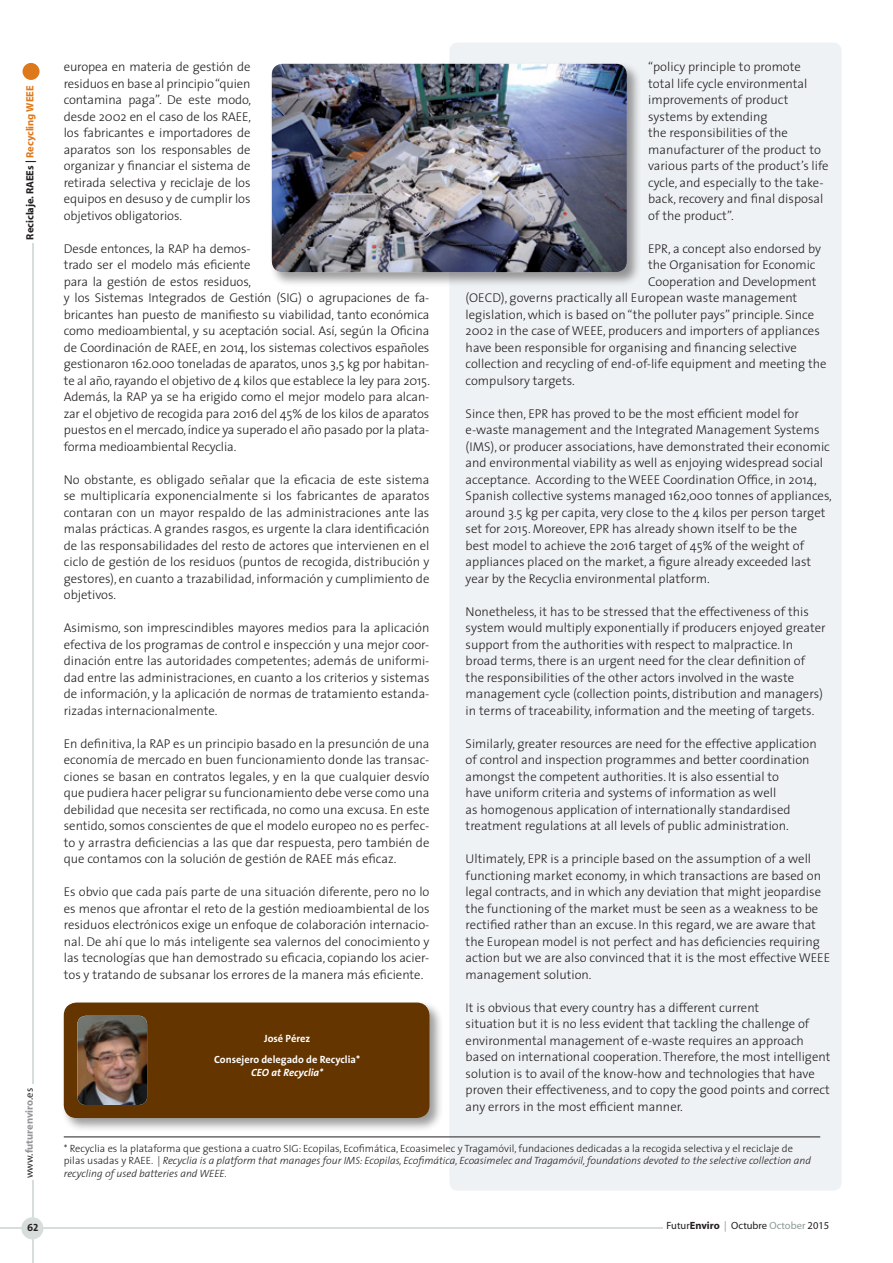
<style>
.page{position:relative;width:893px;height:1263px;background:#fff}
.page>*{position:absolute;margin:0;border:0;box-sizing:border-box;transform-origin:0 0}
.Texto_ingles{font:300 12.75px/16.5px "The Sans";color:#231f20}
.Texto{font:300 12.75px/16.5px "The Sans";letter-spacing:-.01em;color:#231f20;text-align:justify}
.t1{font:300 10.5px/12.6px "The Sans";color:#231f20}
.t2{font:700 10.5px/12.6px "The Sans";color:#fff;text-align:center}
.t3{font:10.5px "Myriad";color:#231f20}
.t4{font:700 10.5px "Myriad";color:#231f20}
.t5{font:700 10.5px "Myriad";color:#939598}
.t6{font:10.5px "The Sans Bold Caps";color:#231f20}
.s1{color:#de791b}
.s2{font-weight:400;color:#231f20}
.s3{font-style:italic}
.s4{font-weight:700}
.s5{color:#8b9b92}
</style>
<div class="page">
<div style="left:23px;top:63px;width:17px;height:17px;background:#de791b;border-radius:50%"></div>
<hr style="left:32px;top:243px;width:1px;height:841px;background:#d7ddda">
<hr style="left:0;top:1228px;width:663px;height:1px;background:#d7ddda">
<hr style="left:32px;top:1180px;width:1px;height:83px;background:#d7ddda">
<div style="left:21px;top:1217px;width:22px;height:22px;background:#d7ddda;border-radius:50%"></div>
<div style="left:449px;top:43px;width:393px;height:1148px;background:#eff2f4;border-radius:9px"></div>
<div style="left:61px;top:1000px;width:383px;height:132px;background:#231f20;opacity:.45"></div>
<div style="left:64px;top:1002px;width:365px;height:116px;background:#653500;border-radius:13px"></div>
<img style="left:77px;top:1016px;width:70px;height:89px">
<hr style="left:64px;top:1136px;width:756px;height:1px;background:#231f20">
<div style="left:269px;top:61px;width:372px;height:226px;background:#231f20;opacity:.45"></div>
<img style="left:272px;top:64px;width:355px;height:208px">
<p class="t4" style="left:24px;top:240px;width:156px;rotate:-90deg">Reciclaje. RAEEs | <span class="s1">Recycling WEEE</span></p>
<p class="t5" style="left:24px;top:1178px;width:92px;rotate:-90deg"><span class="s2">www.</span>futurenviro<span class="s2">.es</span></p>
<p class="t6" style="left:27px;top:1219px;width:13px">62</p>
<p class="Texto" style="left:64px;top:58px;width:189px">europea en materia de gestión de residuos en base al principio “quien contamina paga”. De este modo, desde 2002 en el caso de los RAEE, los fabricantes e importadores de aparatos son los responsables de organizar y financiar el sistema de retirada selectiva y reciclaje de los equipos en desuso y de cumplir los objetivos obligatorios.</p>
<p class="Texto" style="left:64px;top:240px;width:368px;text-align:left">Desde entonces, la RAP ha demos-<br>trado ser el modelo más eficiente<br>para la gestión de estos residuos,<br>y los Sistemas Integrados de Gestión (SIG) o agrupaciones de fa&shy;bricantes han puesto de manifiesto su viabilidad, tanto económica como medioambiental, y su aceptación social. Así, según la Oficina de Coordinación de RAEE, en 2014, los sistemas colectivos españoles gestionaron 162.000 toneladas de aparatos, unos 3,5 kg por habitan&shy;te al año, rayando el objetivo de 4 kilos que establece la ley para 2015.<br>Además, la RAP ya se ha erigido como el mejor modelo para alcan&shy;zar el objetivo de recogida para 2016 del 45% de los kilos de aparatos puestos en el mercado, índice ya superado el año pasado por la plata&shy;forma medioambiental Recyclia.</p>
<p class="Texto" style="left:64px;top:471px;width:367px">No obstante, es obligado señalar que la eficacia de este sistema se multiplicaría exponencialmente si los fabricantes de aparatos contaran con un mayor respaldo de las administraciones ante las malas prácticas. A grandes rasgos, es urgente la clara identificación de las responsabilidades del resto de actores que intervienen en el ciclo de gestión de los residuos (puntos de recogida, distribución y gestores), en cuanto a trazabilidad, información y cumplimiento de objetivos.</p>
<p class="Texto" style="left:64px;top:619px;width:367px">Asimismo, son imprescindibles mayores medios para la aplicación efectiva de los programas de control e inspección y una mejor coor&shy;dinación entre las autoridades competentes; además de uniformi&shy;dad entre las administraciones, en cuanto a los criterios y sistemas de información, y la aplicación de normas de tratamiento estanda&shy;rizadas internacionalmente.</p>
<p class="Texto" style="left:64px;top:735px;width:367px">En definitiva, la RAP es un principio basado en la presunción de una economía de mercado en buen funcionamiento donde las transac&shy;ciones se basan en contratos legales, y en la que cualquier desvío que pudiera hacer peligrar su funcionamiento debe verse como una debilidad que necesita ser rectificada, no como una excusa. En este sentido, somos conscientes de que el modelo europeo no es perfec&shy;to y arrastra deficiencias a las que dar respuesta, pero también de que contamos con la solución de gestión de RAEE más eficaz.</p>
<p class="Texto" style="left:64px;top:883px;width:367px">Es obvio que cada país parte de una situación diferente, pero no lo es menos que afrontar el reto de la gestión medioambiental de los residuos electrónicos exige un enfoque de colaboración internacio&shy;nal. De ahí que lo más inteligente sea valernos del conocimiento y las tecnologías que han demostrado su eficacia, copiando los acier&shy;tos y tratando de subsanar los errores de la manera más eficiente.</p>
<p class="t2" style="left:264px;top:1032px;width:47px">José Pérez</p>
<p class="t2" style="left:214px;top:1053px;width:147px">Consejero delegado de Recyclia*<br><span class="s3">CEO at Recyclia*</span></p>
<p class="Texto_ingles" style="left:648px;top:58px;width:182px">“policy principle to promote total life cycle environmental improvements of product systems by extending<br>the responsibilities of the manufacturer of the product to various parts of the product’s life cycle, and especially to the take&shy;back, recovery and final disposal of the product”.</p>
<p class="Texto_ingles" style="left:648px;top:240px;width:174px">EPR, a concept also endorsed by</p>
<p class="Texto_ingles" style="left:648px;top:256px;width:169px">the Organisation for Economic</p>
<p class="Texto_ingles" style="left:648px;top:273px;width:170px">Cooperation and Development</p>
<p class="Texto_ingles" style="left:466px;top:289px;width:333px">(OECD), governs practically all European waste management</p>
<p class="Texto_ingles" style="left:466px;top:306px;width:350px">legislation, which is based on “the polluter pays” principle. Since</p>
<p class="Texto_ingles" style="left:466px;top:322px;width:356px">2002 in the case of WEEE, producers and importers of appliances</p>
<p class="Texto_ingles" style="left:466px;top:339px;width:333px">have been responsible for organising and financing selective</p>
<p class="Texto_ingles" style="left:466px;top:355px;width:363px">collection and recycling of end-of-life equipment and meeting the</p>
<p class="Texto_ingles" style="left:466px;top:372px;width:111px">compulsory targets.</p>
<p class="Texto_ingles" style="left:466px;top:405px;width:368px">Since then, EPR has proved to be the most efficient model for e-waste management and the Integrated Management Systems (IMS), or producer associations, have demonstrated their economic and environmental viability as well as enjoying widespread social acceptance. According to the WEEE Coordination Office, in 2014, Spanish collective systems managed 162,000 tonnes of appliances, around 3.5 kg per capita, very close to the 4 kilos per person target set for 2015. Moreover, EPR has already shown itself to be the<br>best model to achieve the 2016 target of 45% of the weight of appliances placed on the market, a figure already exceeded last year by the Recyclia environmental platform.</p>
<p class="Texto_ingles" style="left:466px;top:603px;width:362px">Nonetheless, it has to be stressed that the effectiveness of this system would multiply exponentially if producers enjoyed greater support from the authorities with respect to malpractice. In broad terms, there is an urgent need for the clear definition of the responsibilities of the other actors involved in the waste management cycle (collection points, distribution and managers) in terms of traceability, information and the meeting of targets.</p>
<p class="Texto_ingles" style="left:466px;top:735px;width:353px">Similarly, greater resources are need for the effective application of control and inspection programmes and better coordination amongst the competent authorities. It is also essential to<br>have uniform criteria and systems of information as well<br>as homogenous application of internationally standardised treatment regulations at all levels of public administration.</p>
<p class="Texto_ingles" style="left:466px;top:850px;width:366px">Ultimately, EPR is a principle based on the assumption of a well functioning market economy, in which transactions are based on legal contracts, and in which any deviation that might jeopardise the functioning of the market must be seen as a weakness to be rectified rather than an excuse. In this regard, we are aware that the European model is not perfect and has deficiencies requiring action but we are also convinced that it is the most effective WEEE management solution.</p>
<p class="Texto_ingles" style="left:466px;top:999px;width:366px">It is obvious that every country has a different current<br>situation but it is no less evident that tackling the challenge of environmental management of e-waste requires an approach based on international cooperation. Therefore, the most intelligent solution is to avail of the know-how and technologies that have proven their effectiveness, and to copy the good points and correct any errors in the most efficient manner.</p>
<p class="t1" style="left:64px;top:1142px;width:749px">* Recyclia es la plataforma que gestiona a cuatro SIG: Ecopilas, Ecofimática, Ecoasimelec y Tragamóvil, fundaciones dedicadas a la recogida selectiva y el reciclaje de pilas usadas y RAEE. | <span class="s3">Recyclia is a platform that manages four IMS: Ecopilas, Ecofimática, Ecoasimelec and Tragamóvil, foundations devoted to the selective collection and recycling of used batteries and WEEE.</span></p>
<p class="t3" style="left:666px;top:1220px;width:164px">Futur<span class="s4">Enviro</span> <span class="s5">|</span> Octubre <span class="s5">October</span> 2015</p>
</div>
